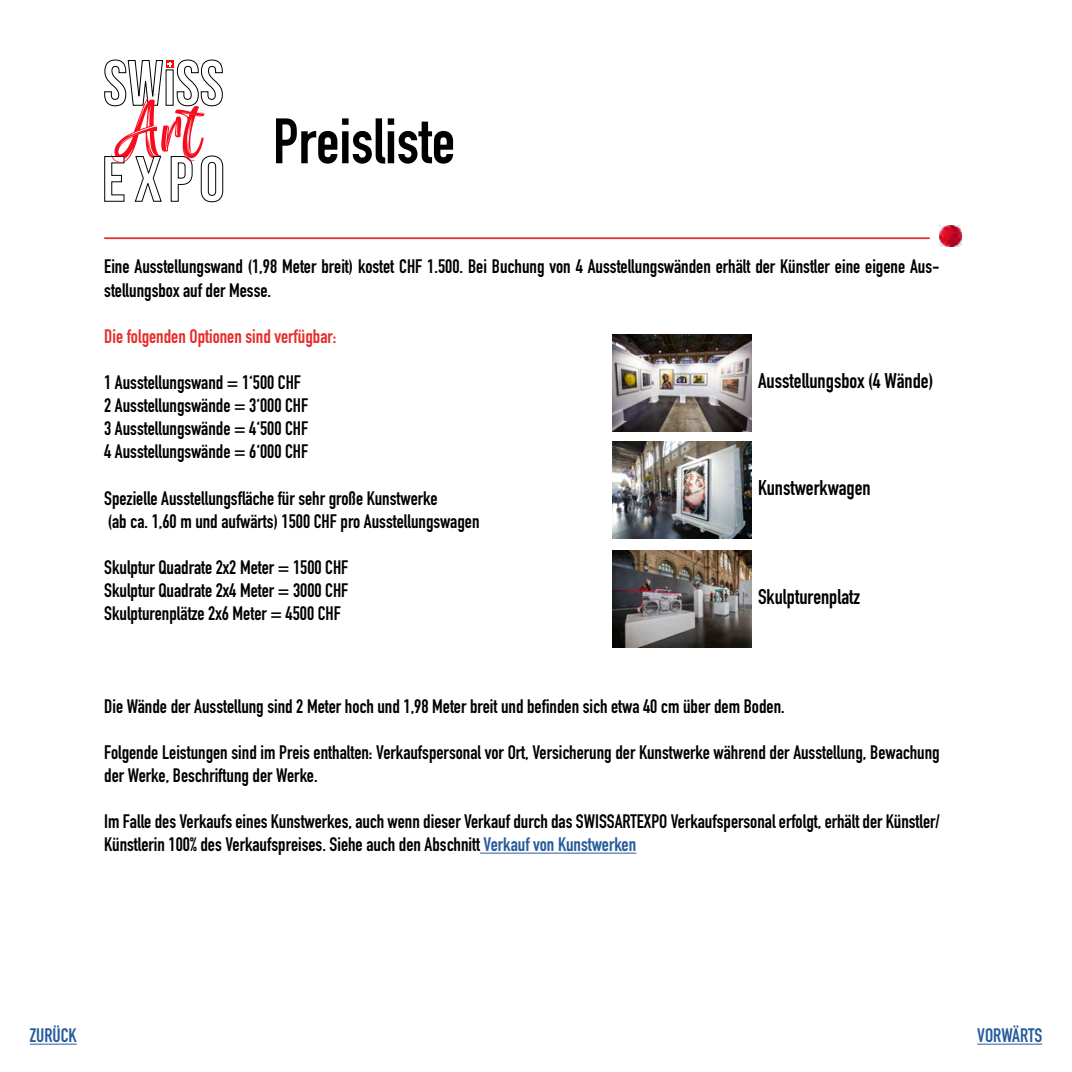
<style>
.page{position:relative;width:1072px;height:1072px;background:#fff}
.page>*{position:absolute;margin:0;border:0;box-sizing:border-box;transform-origin:0 0}
.t1{font:700 63px "DIN Condensed";color:#000}
.t2{font:700 21px "DIN Condensed";color:#000}
.t3{font:700 19.25px/23.1px "DIN Condensed";color:#000}
.t4{font:700 19.25px "DIN Condensed";color:#e62d2b}
.t5{font:700 19.25px "DIN Condensed";color:#275b9b}
.s1{color:#275b9b}
</style>
<div class="page">
<svg style="left:104px;top:60px;width:119px;height:142px"></svg>
<hr style="left:480px;top:852px;width:156px;height:1px;background:#275b9b">
<hr style="left:104px;top:237px;width:825px;height:2px;background:#e62d2b">
<hr style="left:977px;top:1043px;width:65px;height:1px;background:#275b9b">
<hr style="left:30px;top:1043px;width:47px;height:1px;background:#275b9b">
<img style="left:939px;top:225px;width:22px;height:22px">
<img style="left:613px;top:335px;width:139px;height:97px">
<img style="left:613px;top:441px;width:139px;height:97px">
<img style="left:613px;top:551px;width:139px;height:96px">
<h1 class="t1" style="left:273px;top:99px;width:184px">Preisliste</h1>
<p class="t3" style="left:104px;top:255px;width:837px">Eine Ausstellungswand (1,98 Meter breit) kostet CHF 1.500. Bei Buchung von 4 Ausstellungswänden erhält der Künstler eine eigene Aus&shy;stellungsbox auf der Messe.</p>
<p class="t4" style="left:104px;top:323px;width:234px">Die folgenden Optionen sind verfügbar:</p>
<p class="t3" style="left:104px;top:370px;width:205px">1 Ausstellungswand = 1‘500 CHF<br>2 Ausstellungswände = 3‘000 CHF<br>3 Ausstellungswände = 4‘500 CHF<br>4 Ausstellungswände = 6‘000 CHF</p>
<p class="t3" style="left:104px;top:486px;width:377px">Spezielle Ausstellungsfläche für sehr große Kunstwerke<br>(ab ca. 1,60 m und aufwärts) 1500 CHF pro Ausstellungswagen</p>
<p class="t3" style="left:104px;top:555px;width:246px;text-align:justify">Skulptur Quadrate 2x2 Meter = 1500 CHF Skulptur Quadrate 2x4 Meter = 3000 CHF Skulpturenplätze 2x6 Meter = 4500 CHF</p>
<p class="t2" style="left:758px;top:366px;width:177px">Ausstellungsbox (4 Wände)</p>
<p class="t2" style="left:758px;top:473px;width:114px">Kunstwerkwagen</p>
<p class="t2" style="left:758px;top:582px;width:103px">Skulpturenplatz</p>
<p class="t3" style="left:104px;top:694px;width:682px">Die Wände der Ausstellung sind 2 Meter hoch und 1,98 Meter breit und befinden sich etwa 40 cm über dem Boden.</p>
<p class="t3" style="left:104px;top:740px;width:837px">Folgende Leistungen sind im Preis enthalten: Verkaufspersonal vor Ort, Versicherung der Kunstwerke während der Ausstellung, Bewachung der Werke, Beschriftung der Werke.</p>
<p class="t3" style="left:104px;top:809px;width:837px">Im Falle des Verkaufs eines Kunstwerkes, auch wenn dieser Verkauf durch das SWISSARTEXPO Verkaufspersonal erfolgt, erhält der Künstler/<br>Künstlerin 100% des Verkaufspreises. Siehe auch den Abschnitt <span class="s1">Verkauf von Kunstwerken</span></p>
<p class="t5" style="left:30px;top:1022px;width:49px">ZURÜCK</p>
<p class="t5" style="left:977px;top:1022px;width:66px">VORWÄRTS</p>
</div>
